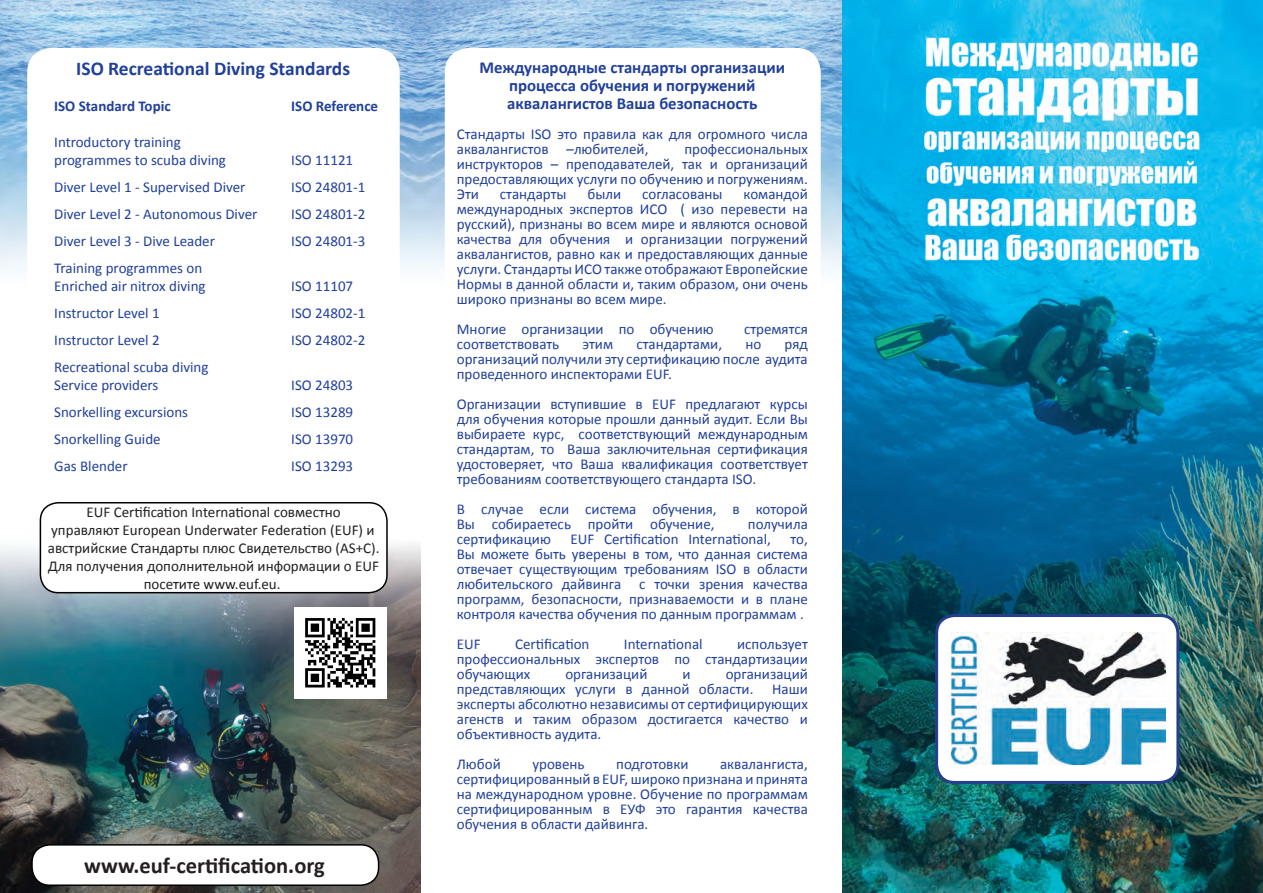
<style>
.page{position:relative;width:1263px;height:893px;background:#fff}
.page>*{position:absolute;margin:0;border:0;box-sizing:border-box;transform-origin:0 0}
.t1{font:700 22.5px "Calibri";color:#231f20}
.t2{font:700 19.5px "Calibri";color:#21409a}
.t3{font:700 16.8px/18px "Calibri";color:#21409a;text-align:center}
.t4{font:15px/15px "Calibri";color:#21409a;text-align:justify}
.t5{font:15px/18px "Calibri";color:#231f20;text-align:center}
.t6{font:700 15px "Calibri";color:#21409a}
</style>
<div class="page">
<img style="left:0;top:0;width:842px;height:270px">
<div style="left:33px;top:54px;width:361px;height:500px;background:#fff;border-radius:18px"></div>
<div style="left:27px;top:48px;width:373px;height:512px;border:12px solid #fff;border-radius:18px"></div>
<img style="left:842px;top:0;width:421px;height:893px">
<img style="left:0;top:493px;width:421px;height:400px">
<div style="left:40px;top:503px;width:347px;height:90px;background:#fff;border-radius:18px"></div>
<div style="left:40px;top:502px;width:348px;height:91px;border:2px solid #000;border-radius:18px"></div>
<div style="left:32px;top:845px;width:347px;height:40px;background:#fff;border-radius:18px"></div>
<div style="left:31px;top:844px;width:348px;height:42px;border:2px solid #000;border-radius:18px"></div>
<div style="left:936px;top:615px;width:242px;height:167px;background:#fff;border-radius:18px"></div>
<img style="left:951px;top:632px;width:214px;height:132px">
<div style="left:935px;top:614px;width:244px;height:170px;border:3px solid #253f8e;border-radius:18px"></div>
<img style="left:295px;top:608px;width:91px;height:91px">
<div style="left:451px;top:54px;width:364px;height:805px;background:#fff;border-radius:18px"></div>
<div style="left:445px;top:48px;width:376px;height:817px;border:12px solid #fff;border-radius:18px"></div>
<p class="t2" style="left:76px;top:56px;width:275px">ISO Recreational Diving Standards</p>
<p class="t6" style="left:54px;top:96px;width:118px">ISO Standard Topic</p>
<p class="t6" style="left:291px;top:96px;width:88px">ISO Reference</p>
<p class="t4" style="left:54px;top:133px;width:128px">Introductory training</p>
<p class="t4" style="left:54px;top:151px;width:173px">programmes to scuba diving</p>
<p class="t4" style="left:291px;top:151px;width:64px">ISO 11121</p>
<p class="t4" style="left:54px;top:178px;width:193px">Diver Level 1 - Supervised Diver</p>
<p class="t4" style="left:291px;top:178px;width:76px">ISO 24801-1</p>
<p class="t4" style="left:54px;top:205px;width:205px">Diver Level 2 - Autonomous Diver</p>
<p class="t4" style="left:291px;top:205px;width:76px">ISO 24801-2</p>
<p class="t4" style="left:54px;top:232px;width:162px">Diver Level 3 - Dive Leader</p>
<p class="t4" style="left:291px;top:232px;width:76px">ISO 24801-3</p>
<p class="t4" style="left:54px;top:259px;width:149px">Training programmes on</p>
<p class="t4" style="left:54px;top:277px;width:153px">Enriched air nitrox diving</p>
<p class="t4" style="left:291px;top:277px;width:64px">ISO 11107</p>
<p class="t4" style="left:54px;top:304px;width:107px">Instructor Level 1</p>
<p class="t4" style="left:291px;top:304px;width:76px">ISO 24802-1</p>
<p class="t4" style="left:54px;top:331px;width:107px">Instructor Level 2</p>
<p class="t4" style="left:291px;top:331px;width:76px">ISO 24802-2</p>
<p class="t4" style="left:54px;top:358px;width:156px">Recreational scuba diving</p>
<p class="t4" style="left:54px;top:376px;width:106px">Service providers</p>
<p class="t4" style="left:291px;top:376px;width:64px">ISO 24803</p>
<p class="t4" style="left:54px;top:403px;width:135px">Snorkelling excursions</p>
<p class="t4" style="left:291px;top:403px;width:64px">ISO 13289</p>
<p class="t4" style="left:54px;top:430px;width:108px">Snorkelling Guide</p>
<p class="t4" style="left:291px;top:430px;width:64px">ISO 13970</p>
<p class="t4" style="left:54px;top:457px;width:75px">Gas Blender</p>
<p class="t4" style="left:291px;top:457px;width:64px">ISO 13293</p>
<p class="t5" style="left:48px;top:503px;width:333px">EUF Certification International совместно<br>управляют European Underwater Federation (EUF) и австрийские Стандарты плюс Свидетельство (AS+C).<br>Для получения дополнительной информации о EUF посетите www.euf.eu.</p>
<p class="t1" style="left:84px;top:852px;width:242px">www.euf-certification.org</p>
<p class="t3" style="left:479px;top:57px;width:307px">Международные стандарты организации процесса обучения и погружений аквалангистов Ваша безопасность</p>
<p class="t4" style="left:457px;top:125px;width:353px">Стандарты ISO это правила как для огромного числа аквалангистов –любителей,</p>
<p class="t4" style="left:457px;top:140px;width:353px;text-indent:228px">профессиональных инструкторов – преподавателей, так и организаций предоставляющих услуги по обучению и погружениям.<br>Эти</p>
<p class="t4" style="left:500px;top:185px;width:68px">стандарты</p>
<p class="t4" style="left:587px;top:185px;width:35px">были</p>
<p class="t4" style="left:642px;top:185px;width:82px">согласованы</p>
<p class="t4" style="left:457px;top:185px;width:353px;text-indent:287px">командой международных экспертов ИСО ( изо перевести на русский), признаны во всем мире и являются основой качества для обучения и организации погружений аквалангистов, равно как и предоставляющих данные услуги. Стандарты ИСО также отображают Европейские Нормы в данной области и, таким образом, они очень широко признаны во всем мире.</p>
<p class="t4" style="left:457px;top:320px;width:258px">Многие организации по обучению</p>
<p class="t4" style="left:744px;top:320px;width:65px">стремятся</p>
<p class="t4" style="left:457px;top:335px;width:104px">соответствовать</p>
<p class="t4" style="left:582px;top:335px;width:32px">этим</p>
<p class="t4" style="left:636px;top:335px;width:87px">стандартами,</p>
<p class="t4" style="left:745px;top:335px;width:17px">но</p>
<p class="t4" style="left:457px;top:335px;width:352px;text-indent:328px">ряд организаций получили эту сертификацию после аудита проведенного инспекторами ЕUF.</p>
<p class="t4" style="left:457px;top:395px;width:352px">Организации вступившие в EUF предлагают курсы для обучения которые прошли данный аудит. Если Вы выбираете курс, соответствующий международным стандартам, то Ваша заключительная сертификация удостоверяет, что Ваша квалификация соответствует требованиям соответствующего стандарта ISO.</p>
<p class="t4" style="left:457px;top:500px;width:353px">В случае если система обучения, в которой<br>Вы собираетесь пройти обучение,</p>
<p class="t4" style="left:748px;top:515px;width:61px">получила</p>
<p class="t4" style="left:457px;top:530px;width:96px">сертификацию</p>
<p class="t4" style="left:570px;top:530px;width:202px">EUF Certification International,</p>
<p class="t4" style="left:457px;top:530px;width:353px;text-indent:334px">то, Вы можете быть уверены в том, что данная система отвечает существующим требованиям ISO в области любительского дайвинга с точки зрения качества программ, безопасности, признаваемости и в плане контроля качества обучения по данным программам .</p>
<p class="t4" style="left:457px;top:635px;width:25px">EUF</p>
<p class="t4" style="left:515px;top:635px;width:76px">Certification</p>
<p class="t4" style="left:624px;top:635px;width:80px">International</p>
<p class="t4" style="left:457px;top:635px;width:353px;text-indent:280px">использует профессиональных экспертов по стандартизации обучающих</p>
<p class="t4" style="left:457px;top:665px;width:353px;text-indent:269px">организаций представляющих услуги в данной области.</p>
<p class="t4" style="left:565px;top:665px;width:84px">организаций</p>
<p class="t4" style="left:682px;top:665px;width:10px">и</p>
<p class="t4" style="left:457px;top:680px;width:353px;text-indent:315px">Наши эксперты абсолютно независимы от сертифицирующих агенств и таким образом достигается качество и объективность аудита.</p>
<p class="t4" style="left:457px;top:755px;width:46px">Любой</p>
<p class="t4" style="left:532px;top:755px;width:54px">уровень</p>
<p class="t4" style="left:616px;top:755px;width:74px">подготовки</p>
<p class="t4" style="left:457px;top:755px;width:353px;text-indent:263px">аквалангиста, сертифицированный в EUF, широко признана и принята на международном уровне. Обучение по программам сертифицированным в ЕУФ это гарантия качества обучения в области дайвинга.</p>
</div>
